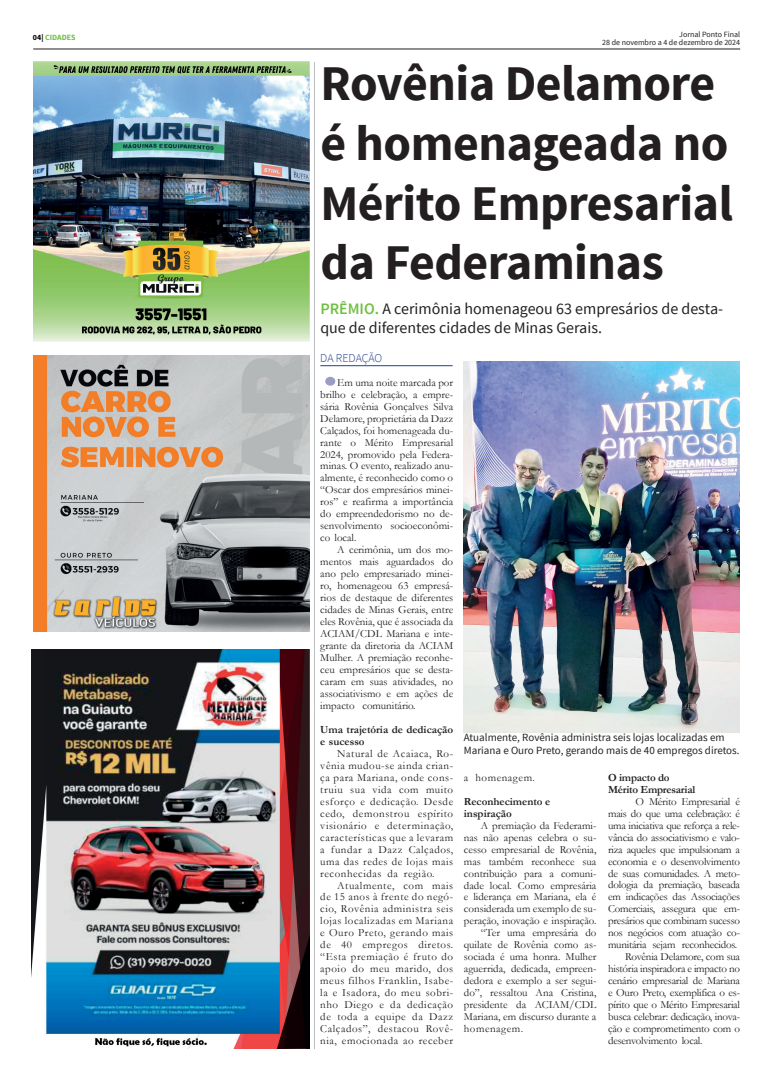
<style>
.page{position:relative;width:766px;height:1078px;background:#fff}
.page>*{position:absolute;margin:0;border:0;box-sizing:border-box;transform-origin:0 0}
.t1{font:700 49.8px/59.8px "Source Sans Pro";letter-spacing:-.01em;color:#231f20}
.t2{font:15.9px/19.1px "Source Sans Pro";color:#231f20}
.t3{font:300 12px "Source Sans Pro";letter-spacing:-.01em;color:#253f8e}
.t4{font:11px/12px "Garamond";color:#231f20;text-align:justify}
.t5{font:11px "Garamond";letter-spacing:-.02em;color:#231f20}
.t6{font:11px/13.2px "Source Sans Pro";color:#231f20}
.t7{font:700 11px/12px "Garamond";color:#231f20}
.t8{font:700 11px/12px "Garamond";letter-spacing:-.02em;color:#231f20}
.t9{font:11px "Garamond";letter-spacing:.05em;color:#231f20}
.t10{font:11px "Garamond";letter-spacing:.045em;color:#231f20}
.t11{font:8px/8px "Source Sans Pro";color:#231f20;text-align:right}
.t12{font:700 8px "Source Sans Pro";color:#71bf44}
.s1{color:#000}
.s2{font-weight:600;color:#71bf44}
</style>
<div class="page">
<hr style="left:33px;top:49px;width:707px;height:1px;background:#231f20">
<hr style="left:314px;top:62px;width:1px;height:986px;background:#bcbdc0">
<img style="left:33px;top:62px;width:276px;height:279px">
<img style="left:33px;top:355px;width:276px;height:276px">
<img style="left:32px;top:649px;width:277px;height:399px">
<hr style="left:320px;top:365px;width:132px;height:1px;background:#253f8e">
<div style="left:325px;top:377px;width:10px;height:8px;background:#9b9bc6;border-radius:50%"></div>
<img style="left:464px;top:361px;width:275px;height:371px">
<p class="t12" style="left:33px;top:32px;width:44px"><span class="s1">04|</span> CIDADES</p>
<p class="t11" style="left:602px;top:31px;width:139px">Jornal Ponto Final<br>28 de novembro a 4 de dezembro de 2024</p>
<h1 class="t1" style="left:320px;top:55px;width:414px">Rovênia Delamore é homenageada no<br>Mérito Empresarial da Federaminas</h1>
<h2 class="t2" style="left:320px;top:299px;width:404px"><span class="s2">PRÊMIO.</span> A cerimônia homenageou 63 empresários de desta&shy;que de diferentes cidades de Minas Gerais.</h2>
<p class="t3" style="left:320px;top:350px;width:63px">DA REDAÇÃO</p>
<p class="t4" style="left:320px;top:376px;width:134px;text-indent:17px">Em uma noite marcada por brilho e celebração, a empre&shy;sária Rovênia Gonçalves Silva Delamore, proprietária da Dazz Calçados, foi homenageada du&shy;rante o Mérito Empresarial 2024, promovido pela Federa&shy;minas. O evento, realizado anu&shy;almente, é reconhecido como o “Oscar dos empresários minei&shy;ros” e reafirma a importância do empreendedorismo no de&shy;senvolvimento socioeconômi&shy;co local.</p>
<p class="t4" style="left:320px;top:543px;width:134px;text-indent:17px">A cerimônia, um dos mo&shy;mentos mais aguardados do ano pelo empresariado minei&shy;ro, homenageou 63 empresá&shy;rios de destaque de diferentes cidades de Minas Gerais, entre eles Rovênia, que é associada da ACIAM/CDL Mariana e inte&shy;grante da diretoria da ACIAM Mulher. A premiação reconhe&shy;ceu empresários que se desta&shy;caram em suas atividades, no associativismo e em ações de impacto comunitário.</p>
<p class="t7" style="left:320px;top:723px;width:134px">Uma trajetória de dedicação e sucesso</p>
<p class="t4" style="left:320px;top:746px;width:134px;text-indent:17px">Natural de Acaiaca, Ro&shy;vênia mudou-se ainda crian&shy;ça para Mariana, onde cons&shy;truiu sua vida com muito esforço e dedicação. Desde cedo, demonstrou espírito visionário e determinação, características que a levaram a fundar a Dazz Calçados, uma das redes de lojas mais reconhecidas da região.</p>
<p class="t4" style="left:320px;top:878px;width:134px;text-indent:17px">Atualmente, com mais de 15 anos à frente do negó&shy;cio, Rovênia administra seis lojas localizadas em Mariana e Ouro Preto, gerando mais de 40 empregos diretos. “Esta premiação é fruto do apoio do meu marido, dos meus filhos Franklin, Isabe&shy;la e Isadora, do meu sobri&shy;nho Diego e da dedicação de toda a equipe da Dazz Calçados”, destacou Rovê&shy;nia, emocionada ao receber</p>
<p class="t6" style="left:464px;top:730px;width:277px">Atualmente, Rovênia administra seis lojas localizadas em<br>Mariana e Ouro Preto, gerando mais de 40 empregos diretos.</p>
<p class="t8" style="left:608px;top:771px;width:89px">O impacto do<br>Mérito Empresarial</p>
<p class="t5" style="left:635px;top:793px;width:106px">O Mérito Empresarial é</p>
<p class="t5" style="left:608px;top:805px;width:133px">mais do que uma celebração: é</p>
<p class="t5" style="left:608px;top:817px;width:133px">uma iniciativa que reforça a rele-</p>
<p class="t5" style="left:608px;top:829px;width:133px">vância do associativismo e valo-</p>
<p class="t5" style="left:608px;top:841px;width:133px">riza aqueles que impulsionam a</p>
<p class="t5" style="left:608px;top:853px;width:133px">economia e o desenvolvimento</p>
<p class="t5" style="left:608px;top:865px;width:133px">de suas comunidades. A meto-</p>
<p class="t5" style="left:608px;top:877px;width:133px">dologia da premiação, baseada</p>
<p class="t5" style="left:608px;top:889px;width:133px">em indicações das Associações</p>
<p class="t5" style="left:608px;top:901px;width:133px">Comerciais, assegura que em-</p>
<p class="t5" style="left:608px;top:913px;width:133px">presários que combinam sucesso</p>
<p class="t5" style="left:608px;top:925px;width:133px">nos negócios com atuação co-</p>
<p class="t5" style="left:608px;top:937px;width:131px">munitária sejam reconhecidos.</p>
<p class="t5" style="left:625px;top:949px;width:116px">Rovênia Delamore, com sua</p>
<p class="t5" style="left:608px;top:961px;width:133px">história inspiradora e impacto no</p>
<p class="t5" style="left:608px;top:973px;width:133px">cenário empresarial de Mariana</p>
<p class="t5" style="left:608px;top:985px;width:133px">e Ouro Preto, exemplifica o es-</p>
<p class="t5" style="left:608px;top:997px;width:133px">pírito que o Mérito Empresarial</p>
<p class="t5" style="left:608px;top:1009px;width:133px">busca celebrar: dedicação, inova-</p>
<p class="t5" style="left:608px;top:1020px;width:133px">ção e comprometimento com o</p>
<p class="t5" style="left:608px;top:1032px;width:96px">desenvolvimento local.</p>
<p class="t9" style="left:464px;top:769px;width:72px">a homenagem.</p>
<p class="t7" style="left:464px;top:795px;width:88px">Reconhecimento e inspiração</p>
<p class="t4" style="left:480px;top:818px;width:117px">A premiação da Federami-</p>
<p class="t4" style="left:464px;top:830px;width:134px">nas não apenas celebra o su-</p>
<p class="t4" style="left:464px;top:842px;width:134px">cesso empresarial de Rovênia,</p>
<p class="t4" style="left:464px;top:854px;width:134px">mas também reconhece sua</p>
<p class="t4" style="left:464px;top:866px;width:134px">contribuição para a comuni-</p>
<p class="t4" style="left:464px;top:878px;width:134px">dade local. Como empresária</p>
<p class="t4" style="left:464px;top:890px;width:134px">e liderança em Mariana, ela é</p>
<p class="t4" style="left:464px;top:902px;width:134px">considerada um exemplo de su-</p>
<p class="t4" style="left:464px;top:914px;width:134px">peração, inovação e inspiração.</p>
<p class="t4" style="left:480px;top:926px;width:117px">“Ter uma empresária do</p>
<p class="t4" style="left:464px;top:938px;width:134px">quilate de Rovênia como as-</p>
<p class="t4" style="left:464px;top:950px;width:134px">sociada é uma honra. Mulher</p>
<p class="t4" style="left:464px;top:962px;width:134px">aguerrida, dedicada, empreen-</p>
<p class="t4" style="left:464px;top:974px;width:134px">dedora e exemplo a ser segui-</p>
<p class="t4" style="left:464px;top:986px;width:134px">do”, ressaltou Ana Cristina,</p>
<p class="t4" style="left:464px;top:998px;width:134px">presidente da ACIAM/CDL</p>
<p class="t4" style="left:464px;top:1010px;width:134px">Mariana, em discurso durante a</p>
<p class="t10" style="left:464px;top:1021px;width:61px">homenagem.</p>
</div>
